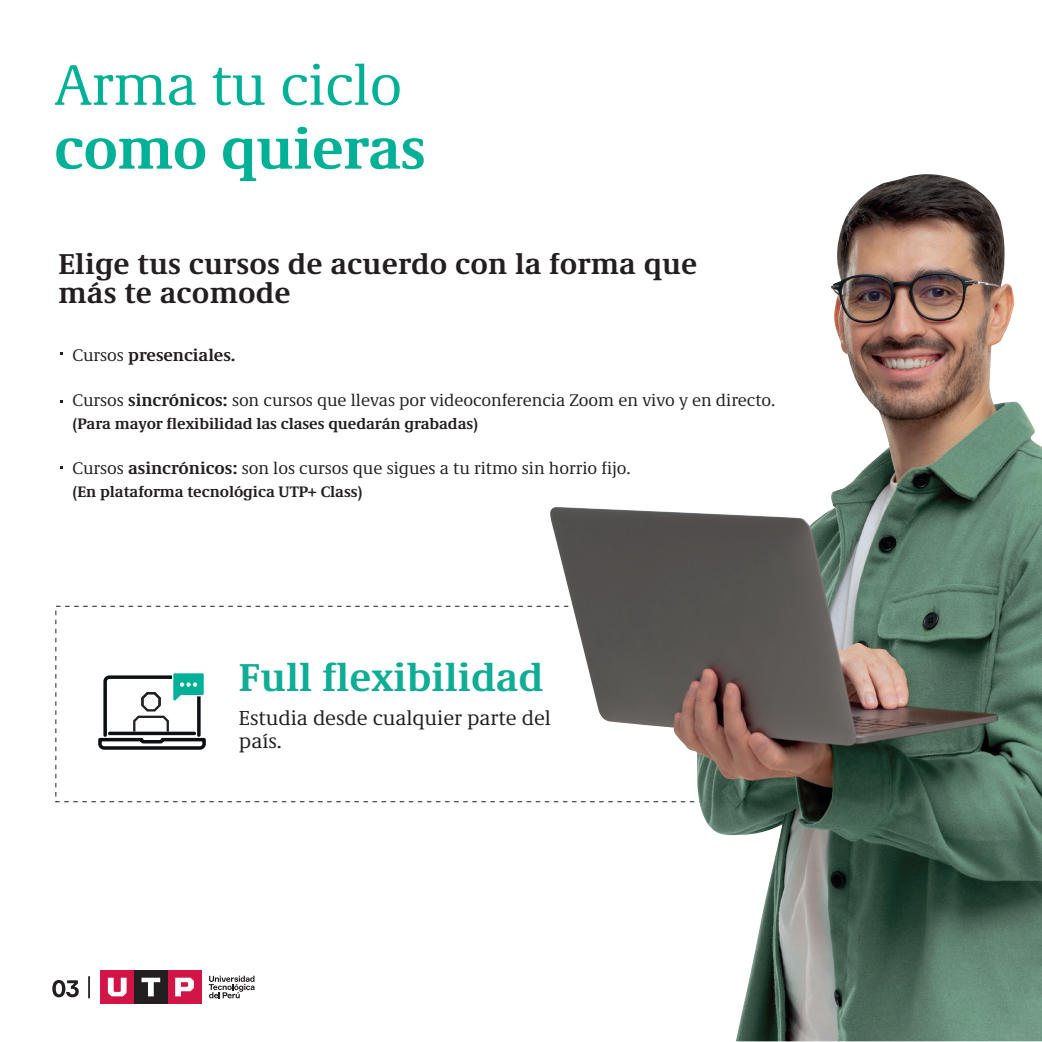
<style>
.page{position:relative;width:1042px;height:1042px;background:#fff}
.page>*{position:absolute;margin:0;border:0;box-sizing:border-box;transform-origin:0 0}
.t1{font:58.8px "Demos Next Pro";letter-spacing:-.01em;color:#00b198}
.t2{font:700 58.8px "Demos Next Pro";letter-spacing:-.01em;color:#00b198}
.t3{font:700 40.25px "Demos Next Pro";color:#0fad95}
.t4{font:700 29.75px/29.8px "Demos Next Pro";letter-spacing:.005em;color:#231f20}
.t5{font:21px/22.8px "Demos Next Pro";letter-spacing:-.005em;color:#231f20}
.t6{font:17.5px "Demos Next Pro";letter-spacing:-.005em;color:#231f20}
.t7{font:700 17.5px "Demos Next Pro";letter-spacing:-.005em;color:#231f20}
.t8{font:700 15.75px "Demos Next Pro";letter-spacing:-.005em;color:#231f20}
.s1{font-weight:400}
.s2{font-weight:700}
</style>
<div class="page">
<svg style="left:209px;top:975px;width:45px;height:23px"></svg>
<div style="left:100px;top:970px;width:34px;height:34px;background:#d21446"></div>
<svg style="left:108px;top:977px;width:19px;height:19px"></svg>
<div style="left:134px;top:970px;width:34px;height:34px;background:#231f20"></div>
<svg style="left:141px;top:977px;width:19px;height:19px"></svg>
<div style="left:168px;top:970px;width:33px;height:34px;background:#d21446"></div>
<svg style="left:175px;top:977px;width:19px;height:19px"></svg>
<svg style="left:52px;top:980px;width:27px;height:17px"></svg>
<hr style="left:88px;top:976px;width:2px;height:22px;background:#231f20">
<img style="left:550px;top:174px;width:492px;height:867px">
<svg style="left:98px;top:673px;width:108px;height:77px"></svg>
<h1 class="t1" style="left:54px;top:46px;width:350px">Arma tu ciclo</h1>
<h1 class="t2" style="left:54px;top:107px;width:373px">como quieras</h1>
<h3 class="t4" style="left:58px;top:247px;width:640px">Elige tus cursos de acuerdo con la forma que más te acomode</h3>
<p class="t7" style="left:72px;top:342px;width:165px"><span class="s1">Cursos</span> presenciales.</p>
<p class="t6" style="left:72px;top:388px;width:704px">Cursos <span class="s2">sincrónicos:</span> son cursos que llevas por videoconferencia Zoom en vivo y en directo.</p>
<p class="t8" style="left:72px;top:412px;width:407px">(Para mayor flexibilidad las clases quedarán grabadas)</p>
<p class="t6" style="left:72px;top:457px;width:560px">Cursos <span class="s2">asincrónicos:</span> son los cursos que sigues a tu ritmo sin horrio fijo.</p>
<p class="t8" style="left:72px;top:481px;width:292px">(En plataforma tecnológica UTP+ Class)</p>
<h2 class="t3" style="left:239px;top:648px;width:306px">Full flexibilidad</h2>
<p class="t5" style="left:239px;top:706px;width:313px">Estudia desde cualquier parte del país.</p>
</div>
